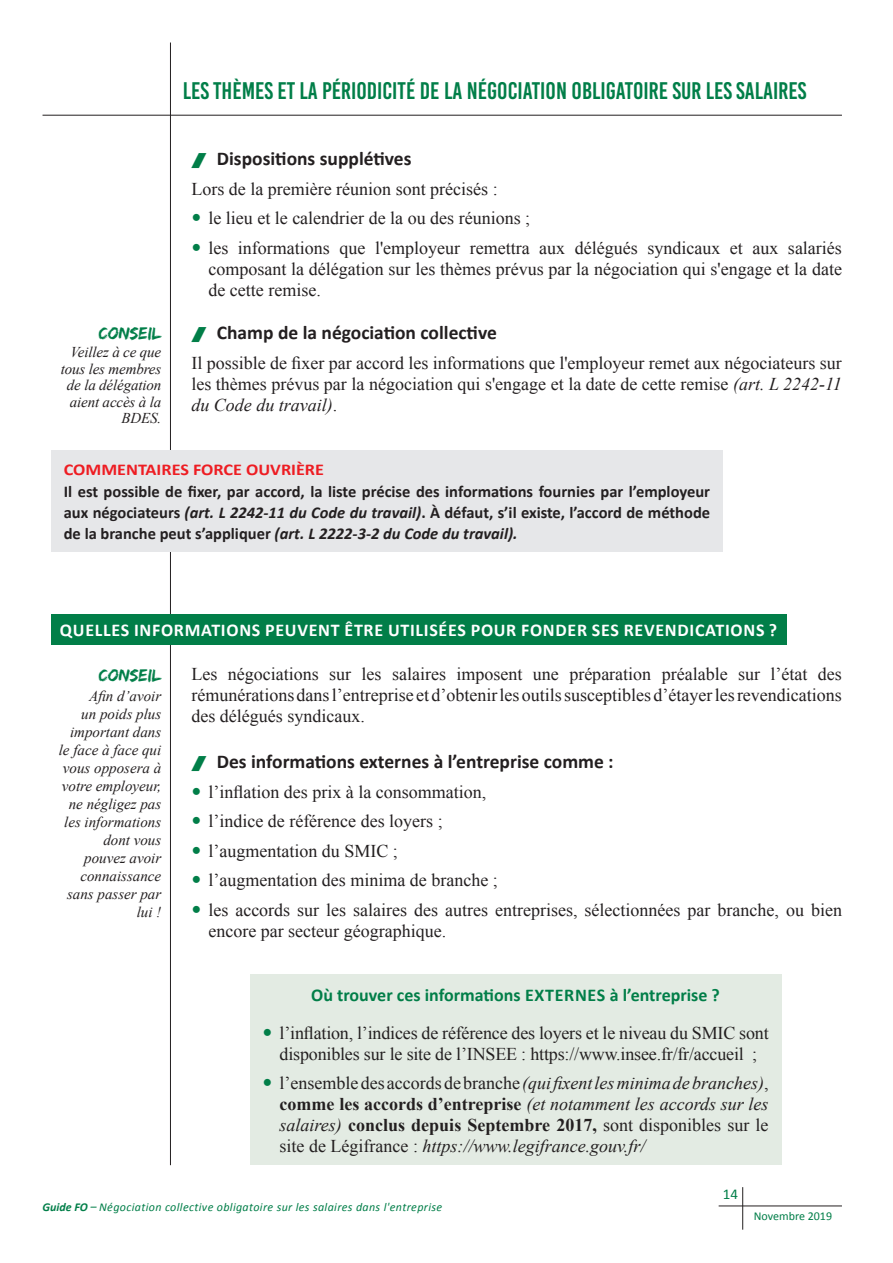
<style>
.page{position:relative;width:893px;height:1263px;background:#fff}
.page>*{position:absolute;margin:0;border:0;box-sizing:border-box;transform-origin:0 0}
.titre_deuxieme_page{font:24px "Bebas Kai";color:#017e48}
.SOUS_TITRE_2{font:700 19.5px "Calibri";color:#231f20}
.enumeration{font:18px/21px "Times New Roman";color:#231f20}
.texte{font:18px/21px "Times New Roman";color:#231f20;text-align:justify}
.enumeration-2{font:italic 18px/21px "Times New Roman";color:#231f20;text-align:justify}
.sous_titre_1{font:700 18px "Calibri";letter-spacing:.04em;color:#fff}
.sous_titre_3{font:700 18px "Calibri";color:#017e48}
.conseil_titre{font:18px "Edo SZ";color:#017e48}
.FO_TEXTE{font:700 16.5px/21px "Calibri";color:#231f20;text-align:justify}
.FO_TITRE{font:700 16.5px "Calibri";color:#ee1d23;scale:1.1 1}
.conseil{font:italic 15px/18px "Times New Roman";color:#231f20;text-align:right}
.t1{font:15px "Calibri";color:#017e48}
.t2{font:italic 12px "Calibri";letter-spacing:.03em;color:#017e48}
.t3{font:12px "Calibri";color:#017e48}
.s1{font-style:italic}
.s2{font-style:normal}
.s3{font-weight:700;font-style:normal}
.s4{font-weight:700}
</style>
<div class="page">
<hr style="left:170px;top:43px;width:1px;height:1122px;background:#231f20">
<hr style="left:43px;top:115px;width:799px;height:1px;background:#231f20">
<hr style="left:742px;top:1187px;width:1px;height:43px;background:#231f20">
<hr style="left:719px;top:1205px;width:123px;height:1px;background:#231f20">
<div style="left:51px;top:450px;width:672px;height:101px;background:#e6e7e9"></div>
<div style="left:250px;top:975px;width:531px;height:190px;background:#e3ebe3"></div>
<div style="left:51px;top:614px;width:736px;height:30px;background:#017e48"></div>
<p class="conseil_titre" style="left:99px;top:322px;width:64px">CONSEIL</p>
<p class="conseil" style="left:61px;top:344px;width:102px;line-height:16.5px">Veillez à ce que tous les membres de la délégation aient accès à la<br>BDES.</p>
<p class="titre_deuxieme_page" style="left:183px;top:77px;width:625px">LES THÈMES ET LA PÉRIODICITÉ DE LA NÉGOCIATION OBLIGATOIRE SUR LES SALAIRES</p>
<p class="SOUS_TITRE_2" style="left:217px;top:145px;width:196px">Dispositions supplétives</p>
<p class="texte" style="left:191px;top:177px;width:308px">Lors de la première réunion sont précisés :</p>
<p class="enumeration" style="left:208px;top:207px;width:323px">le lieu et le calendrier de la ou des réunions ;</p>
<p class="enumeration" style="left:208px;top:236px;width:635px;text-align:justify">les informations que l'employeur remettra aux délégués syndicaux et aux salariés composant la délégation sur les thèmes prévus par la négociation qui s'engage et la date de cette remise.</p>
<p class="SOUS_TITRE_2" style="left:217px;top:319px;width:282px">Champ de la négociation collective</p>
<p class="texte" style="left:191px;top:352px;width:652px">Il possible de fixer par accord les informations que l'employeur remet aux négociateurs sur les thèmes prévus par la négociation qui s'engage et la date de cette remise <span class="s1">(art. L 2242-11 du Code du travail)</span>.</p>
<p class="FO_TITRE" style="left:64px;top:458px;width:238px">COMMENTAIRES FORCE OUVRIÈRE</p>
<p class="FO_TEXTE" style="left:64px;top:480px;width:648px">Il est possible de fixer, par accord, la liste précise des informations fournies par l’employeur aux négociateurs <span class="s1">(art. L 2242-11 du Code du travail)</span>. À défaut, s’il existe, l’accord de méthode de la branche peut s’appliquer <span class="s1">(art. L 2222-3-2 du Code du travail).</span></p>
<p class="sous_titre_1" style="left:60px;top:617px;width:719px">QUELLES INFORMATIONS PEUVENT ÊTRE UTILISÉES POUR FONDER SES REVENDICATIONS ?</p>
<p class="texte" style="left:191px;top:663px;width:652px">Les négociations sur les salaires imposent une préparation préalable sur l’état des rémunérations dans l’entreprise et d’obtenir les outils susceptibles d’étayer les revendications des délégués syndicaux.</p>
<p class="conseil_titre" style="left:99px;top:664px;width:64px">CONSEIL</p>
<p class="conseil" style="left:59px;top:686px;width:104px">Afin d’avoir<br>un poids plus important dans le face à face qui vous opposera à votre employeur, ne négligez pas les informations dont vous pouvez avoir connaissance sans passer par lui !</p>
<p class="SOUS_TITRE_2" style="left:217px;top:748px;width:398px">Des informations externes à l’entreprise comme :</p>
<p class="enumeration" style="left:208px;top:780px;width:279px">l’inflation des prix à la consommation,</p>
<p class="enumeration" style="left:208px;top:810px;width:236px">l’indice de référence des loyers ;</p>
<p class="enumeration" style="left:208px;top:839px;width:191px">l’augmentation du SMIC ;</p>
<p class="enumeration" style="left:208px;top:869px;width:291px">l’augmentation des minima de branche ;</p>
<p class="enumeration" style="left:208px;top:898px;width:635px">les accords sur les salaires des autres entreprises, sélectionnées par branche, ou bien encore par secteur géographique.</p>
<p class="sous_titre_3" style="left:311px;top:982px;width:410px">Où trouver ces informations EXTERNES à l’entreprise ?</p>
<p class="enumeration" style="left:280px;top:1022px;width:491px">l’inflation, l’indices de référence des loyers et le niveau du SMIC sont disponibles sur le site de l’INSEE : https://www.insee.fr/fr/accueil ;</p>
<p class="enumeration-2" style="left:280px;top:1072px;width:490px"><span class="s2">l’ensemble des accords de branche</span> (qui fixent les minima de branches)<span class="s2">, </span><span class="s3">comme les accords d’entreprise</span> (et notamment les accords sur les salaires) <span class="s3">conclus depuis Septembre 2017,</span> <span class="s2">sont disponibles sur le site de Légifrance :</span> https://www.legifrance.gouv.fr/</p>
<p class="t2" style="left:43px;top:1198px;width:401px"><span class="s4">Guide FO</span> – Négociation collective obligatoire sur les salaires dans l'entreprise</p>
<p class="t1" style="left:723px;top:1183px;width:17px">14</p>
<p class="t3" style="left:754px;top:1207px;width:80px">Novembre 2019</p>
</div>
